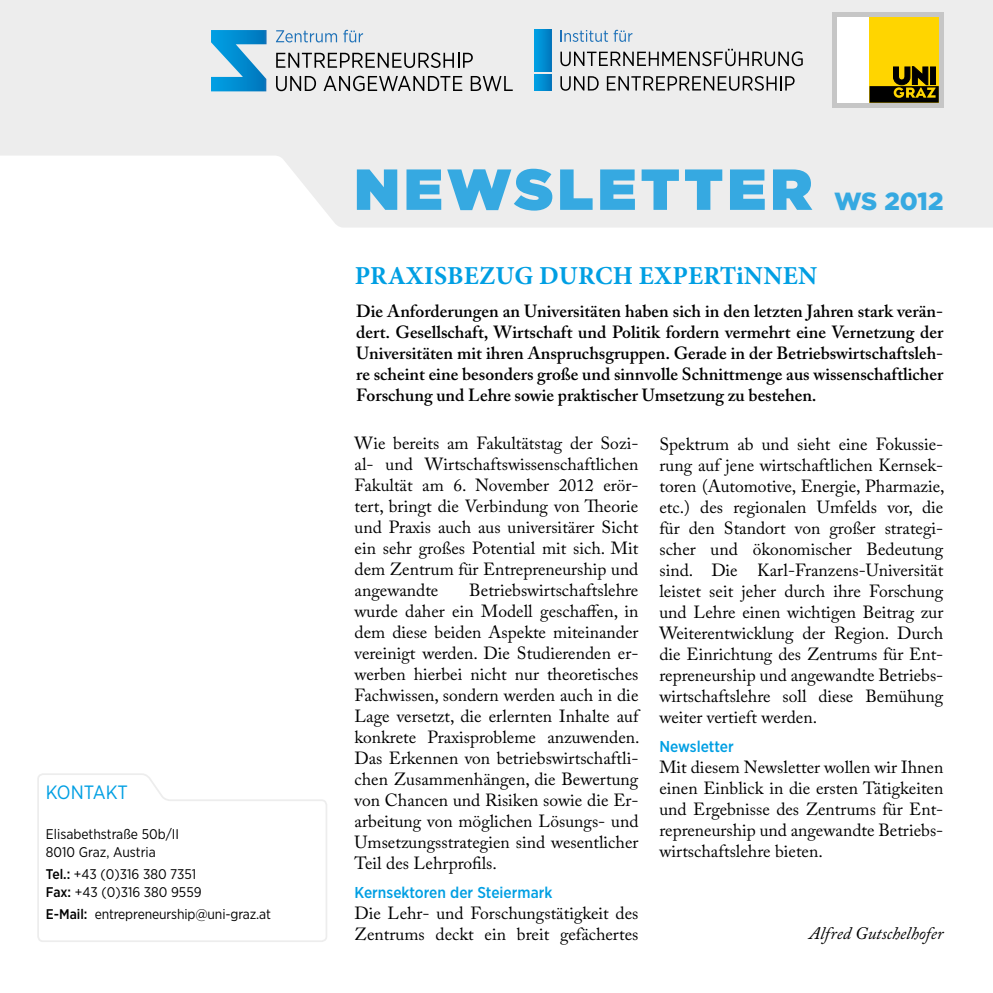
<style>
.page{position:relative;width:993px;height:993px;background:#fff}
.page>*{position:absolute;margin:0;border:0;box-sizing:border-box;transform-origin:0 0}
.t1{font:900 57.75px "Gotham";letter-spacing:.08em;color:#36a9e1}
.Titel{font:700 25.9px "Minion Pro";letter-spacing:.01em;color:#009fe3}
.t2{font:900 24.85px "Gotham";letter-spacing:-.01em;color:#36a9e1}
.t3{font:19.25px "Gotham Narrow";letter-spacing:-.005em;color:#009fe3}
.Fließtext{font:17.5px/21px "Adobe Caslon Pro";color:#000;text-align:justify}
.Fließtext-2{font:600 17.5px/21px "Adobe Caslon Pro";color:#000;text-align:justify}
.Fließtext-3{font:italic 17.5px "Adobe Caslon Pro";color:#000}
.Zwischenüberschrift{font:500 15.75px "Gotham Narrow";color:#009fe3}
.Infobox{font:14px/17.5px "Gotham Narrow";color:#000}
.s1{font-weight:500}
</style>
<div class="page">
<svg style="left:0;top:0;width:992px;height:227px;background:#eee"></svg>
<div style="left:831px;top:12px;width:112px;height:95px;background:#c6c6c6"></div>
<div style="left:836px;top:17px;width:33px;height:86px;background:#fff"></div>
<div style="left:869px;top:17px;width:69px;height:86px;background:#ffd500"></div>
<svg style="left:869px;top:67px;width:69px;height:36px"></svg>
<svg style="left:37px;top:773px;width:290px;height:169px"></svg>
<svg style="left:535px;top:30px;width:16px;height:41px"></svg>
<svg style="left:535px;top:74px;width:16px;height:16px"></svg>
<svg style="left:560px;top:30px;width:72px;height:12px"></svg>
<svg style="left:560px;top:49px;width:242px;height:17px;background:#b1b1b1"></svg>
<svg style="left:560px;top:76px;width:38px;height:15px"></svg>
<svg style="left:606px;top:76px;width:188px;height:15px;background:#a7a7a7"></svg>
<svg style="left:276px;top:53px;width:196px;height:15px;background:#a6a6a6"></svg>
<svg style="left:276px;top:76px;width:40px;height:15px"></svg>
<svg style="left:323px;top:76px;width:139px;height:15px;background:#a7a7a7"></svg>
<svg style="left:470px;top:76px;width:42px;height:15px"></svg>
<svg style="left:276px;top:30px;width:61px;height:12px"></svg>
<svg style="left:343px;top:30px;width:20px;height:12px"></svg>
<svg style="left:211px;top:30px;width:55px;height:61px;background:#4caad9"></svg>
<p class="t3" style="left:46px;top:779px;width:83px">KONTAKT</p>
<p class="Infobox" style="left:46px;top:824px;width:134px">Elisabethstraße 50b/II<br>8010 Graz, Austria</p>
<p class="Infobox" style="left:46px;top:864px;width:157px"><span class="s1">Tel.:</span> +43 (0)316 380 7351<br><span class="s1">Fax:</span> +43 (0)316 380 9559</p>
<p class="Infobox" style="left:46px;top:904px;width:226px"><span class="s1">E-Mail:</span> entrepreneurship@uni-graz.at</p>
<p class="t1" style="left:354px;top:148px;width:458px">NEWSLETTER</p>
<p class="t2" style="left:833px;top:184px;width:111px">WS 2012</p>
<p class="Titel" style="left:354px;top:258px;width:464px">PRAXISBEZUG DURCH EXPERTiNNEN</p>
<p class="Fließtext-2" style="left:356px;top:300px;width:588px">Die Anforderungen an Universitäten haben sich in den letzten Jahren stark verän&shy;dert. Gesellschaft, Wirtschaft und Politik fordern vermehrt eine Vernetzung der Universitäten mit ihren Anspruchsgruppen. Gerade in der Betriebswirtschaftsleh&shy;re scheint eine besonders große und sinnvolle Schnittmenge aus wissenschaftlicher Forschung und Lehre sowie praktischer Umsetzung zu bestehen.</p>
<p class="Fließtext" style="left:659px;top:433px;width:286px">Spektrum ab und sieht eine Fokussie&shy;rung auf jene wirtschaftlichen Kernsek&shy;toren (Automotive, Energie, Pharmazie, etc.) des regionalen Umfelds vor, die für den Standort von großer strategi&shy;scher und ökonomischer Bedeutung sind. Die Karl-Franzens-Universität leistet seit jeher durch ihre Forschung und Lehre einen wichtigen Beitrag zur Weiterentwicklung der Region. Durch die Einrichtung des Zentrums für Ent&shy;repreneurship und angewandte Betriebs&shy;wirtschaftslehre soll diese Bemühung weiter vertieft werden.</p>
<p class="Zwischenüberschrift" style="left:659px;top:736px;width:76px">Newsletter</p>
<p class="Fließtext" style="left:659px;top:756px;width:285px">Mit diesem Newsletter wollen wir Ihnen einen Einblick in die ersten Tätigkeiten und Ergebnisse des Zentrums für Ent&shy;repreneurship und angewandte Betriebs&shy;wirtschaftslehre bieten.</p>
<p class="Fließtext" style="left:354px;top:432px;width:285px">Wie bereits am Fakultätstag der Sozi&shy;al- und Wirtschaftswissenschaftlichen Fakultät am 6. November 2012 erör&shy;tert, bringt die Verbindung von Theorie und Praxis auch aus universitärer Sicht ein sehr großes Potential mit sich. Mit dem Zentrum für Entrepreneurship und angewandte</p>
<p class="Fließtext" style="left:354px;top:579px;width:286px;text-indent:115px">Betriebswirtschaftslehre wurde daher ein Modell geschaffen, in dem diese beiden Aspekte miteinander vereinigt werden. Die Studierenden er&shy;werben hierbei nicht nur theoretisches Fachwissen, sondern werden auch in die Lage versetzt, die erlernten Inhalte auf konkrete Praxisprobleme anzuwenden.<br>Das Erkennen von betriebswirtschaftli&shy;chen Zusammenhängen, die Bewertung von Chancen und Risiken sowie die Er&shy;arbeitung von möglichen Lösungs- und Umsetzungsstrategien sind wesentlicher Teil des Lehrprofils.</p>
<p class="Zwischenüberschrift" style="left:354px;top:882px;width:199px">Kernsektoren der Steiermark</p>
<p class="Fließtext" style="left:354px;top:902px;width:285px">Die Lehr- und Forschungstätigkeit des<br>Zentrums deckt ein breit gefächertes</p>
<p class="Fließtext-3" style="left:809px;top:922px;width:135px">Alfred Gutschelhofer</p>
</div>
